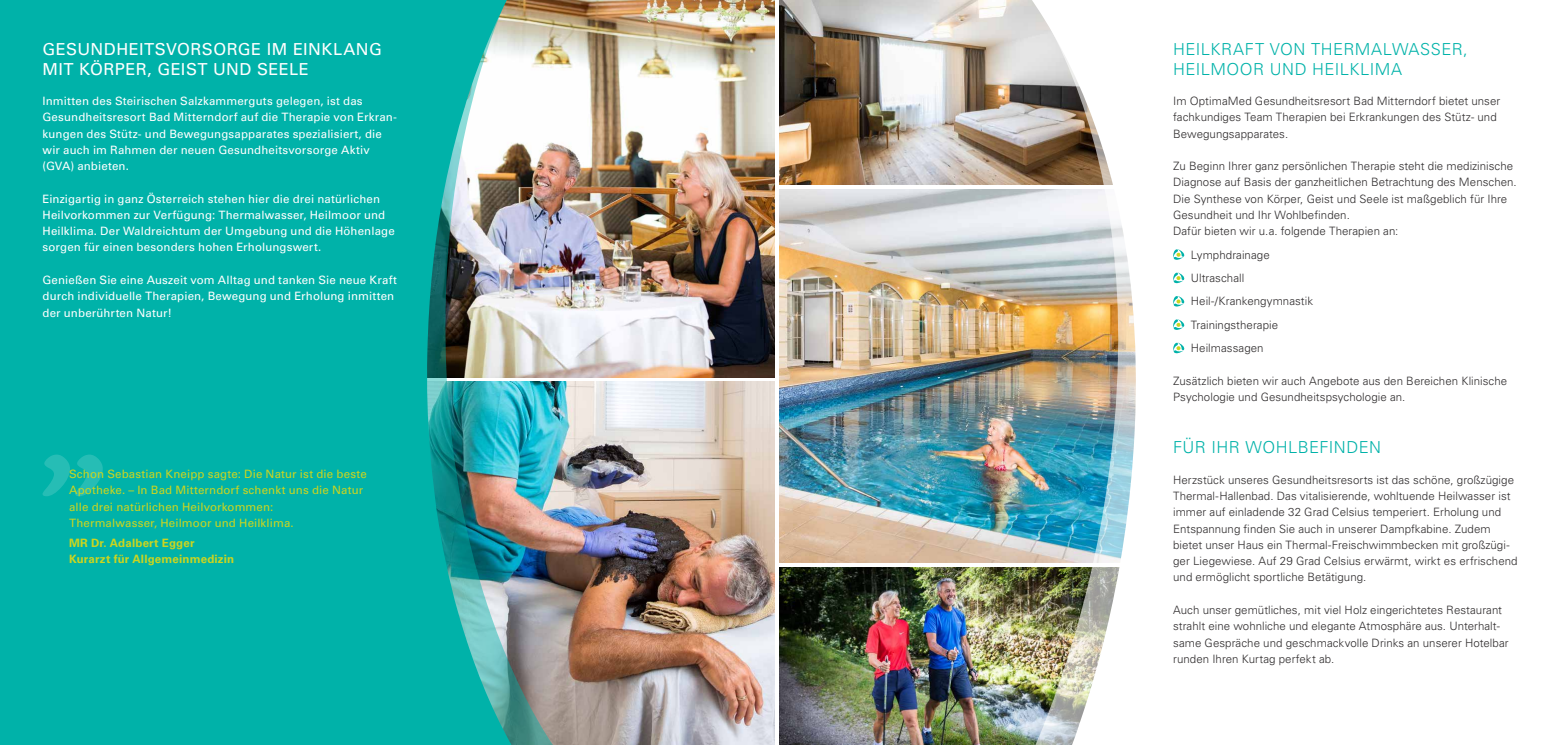
<style>
.page{position:relative;width:1563px;height:745px;background:#fff}
.page>*{position:absolute;margin:0;border:0;box-sizing:border-box;transform-origin:0 0}
.t1{font:300 16.5px/20px "Univers LT Std";letter-spacing:.025em;color:#00b2a9}
.t2{font:16.5px/20px "Univers LT Std";letter-spacing:.025em;color:#fff}
.t3{font:300 11.5px/16.2px "Univers LT Std";color:#2e2b2c}
.t4{font:11.5px/16.2px "Univers LT Std";letter-spacing:.01em;color:#fff}
.t5{font:11.5px/16.2px "Univers LT Std";letter-spacing:.01em;color:#ccd51f}
.t6{font:700 11.5px/16.2px "Univers LT Std";letter-spacing:.015em;color:#ccd51f}
</style>
<div class="page">
<img style="left:603px;top:0;width:172px;height:377px">
<img style="left:779px;top:0;width:156px;height:184px">
<img style="left:779px;top:189px;width:156px;height:373px">
<img style="left:603px;top:381px;width:172px;height:363px">
<img style="left:779px;top:567px;width:156px;height:177px">
<img style="left:935px;top:0;width:243px;height:744px">
<img style="left:580px;top:0;width:23px;height:744px">
<img style="left:0;top:0;width:580px;height:744px">
<svg style="left:1172px;top:247px;width:13px;height:13px"></svg>
<svg style="left:1172px;top:271px;width:13px;height:12px"></svg>
<svg style="left:1172px;top:294px;width:13px;height:13px"></svg>
<svg style="left:1172px;top:317px;width:13px;height:13px"></svg>
<svg style="left:1172px;top:341px;width:13px;height:13px"></svg>
<svg style="left:43px;top:454px;width:60px;height:42px;background:#14b7af"></svg>
<h1 class="t2" style="left:43px;top:39px;width:341px">GESUNDHEITSVORSORGE IM EINKLANG<br>MIT KÖRPER, GEIST UND SEELE</h1>
<p class="t4" style="left:43px;top:93px;width:356px">Inmitten des Steirischen Salzkammerguts gelegen, ist das Gesundheitsresort Bad Mitterndorf auf die Therapie von Erkran&shy;kungen des Stütz- und Bewegungsapparates spezialisiert, die wir auch im Rahmen der neuen Gesundheitsvorsorge Aktiv (GVA) anbieten.</p>
<p class="t4" style="left:43px;top:190px;width:354px">Einzigartig in ganz Österreich stehen hier die drei natürlichen Heilvorkommen zur Verfügung: Thermalwasser, Heilmoor und Heilklima. Der Waldreichtum der Umgebung und die Höhenlage sorgen für einen besonders hohen Erholungswert.</p>
<p class="t4" style="left:43px;top:272px;width:356px">Genießen Sie eine Auszeit vom Alltag und tanken Sie neue Kraft durch individuelle Therapien, Bewegung und Erholung inmitten der unberührten Natur!</p>
<p class="t5" style="left:69px;top:465px;width:299px">Schon Sebastian Kneipp sagte: Die Natur ist die beste Apotheke. – In Bad Mitterndorf schenkt uns die Natur alle drei natürlichen Heilvorkommen:<br>Thermalwasser, Heilmoor und Heilklima.</p>
<p class="t6" style="left:69px;top:534px;width:167px">MR Dr. Adalbert Egger<br>Kurarzt für Allgemeinmedizin</p>
<h1 class="t1" style="left:1173px;top:39px;width:296px">HEILKRAFT VON THERMALWASSER,<br>HEILMOOR UND HEILKLIMA</h1>
<p class="t3" style="left:1173px;top:93px;width:329px">Im OptimaMed Gesundheitsresort Bad Mitterndorf bietet unser fachkundiges Team Therapien bei Erkrankungen des Stütz- und<br>Bewegungsapparates.</p>
<p class="t3" style="left:1173px;top:158px;width:345px">Zu Beginn Ihrer ganz persönlichen Therapie steht die medizinische Diagnose auf Basis der ganzheitlichen Betrachtung des Menschen.<br>Die Synthese von Körper, Geist und Seele ist maßgeblich für Ihre Gesundheit und Ihr Wohlbefinden.<br>Dafür bieten wir u.a. folgende Therapien an:</p>
<p class="t3" style="left:1191px;top:242px;width:124px;line-height:23.4px">Lymphdrainage<br>Ultraschall<br>Heil-/Krankengymnastik<br>Trainingstherapie<br>Heilmassagen</p>
<p class="t3" style="left:1173px;top:372px;width:335px">Zusätzlich bieten wir auch Angebote aus den Bereichen Klinische<br>Psychologie und Gesundheitspsychologie an.</p>
<h1 class="t1" style="left:1173px;top:437px;width:209px">FÜR IHR WOHLBEFINDEN</h1>
<p class="t3" style="left:1173px;top:471px;width:346px">Herzstück unseres Gesundheitsresorts ist das schöne, großzügige Thermal-Hallenbad. Das vitalisierende, wohltuende Heilwasser ist immer auf einladende 32 Grad Celsius temperiert. Erholung und Entspannung finden Sie auch in unserer Dampfkabine. Zudem bietet unser Haus ein Thermal-Freischwimmbecken mit großzügi&shy;ger Liegewiese. Auf 29 Grad Celsius erwärmt, wirkt es erfrischend und ermöglicht sportliche Betätigung.</p>
<p class="t3" style="left:1173px;top:601px;width:337px">Auch unser gemütliches, mit viel Holz eingerichtetes Restaurant strahlt eine wohnliche und elegante Atmosphäre aus. Unterhalt&shy;same Gespräche und geschmackvolle Drinks an unserer Hotelbar runden Ihren Kurtag perfekt ab.</p>
</div>
